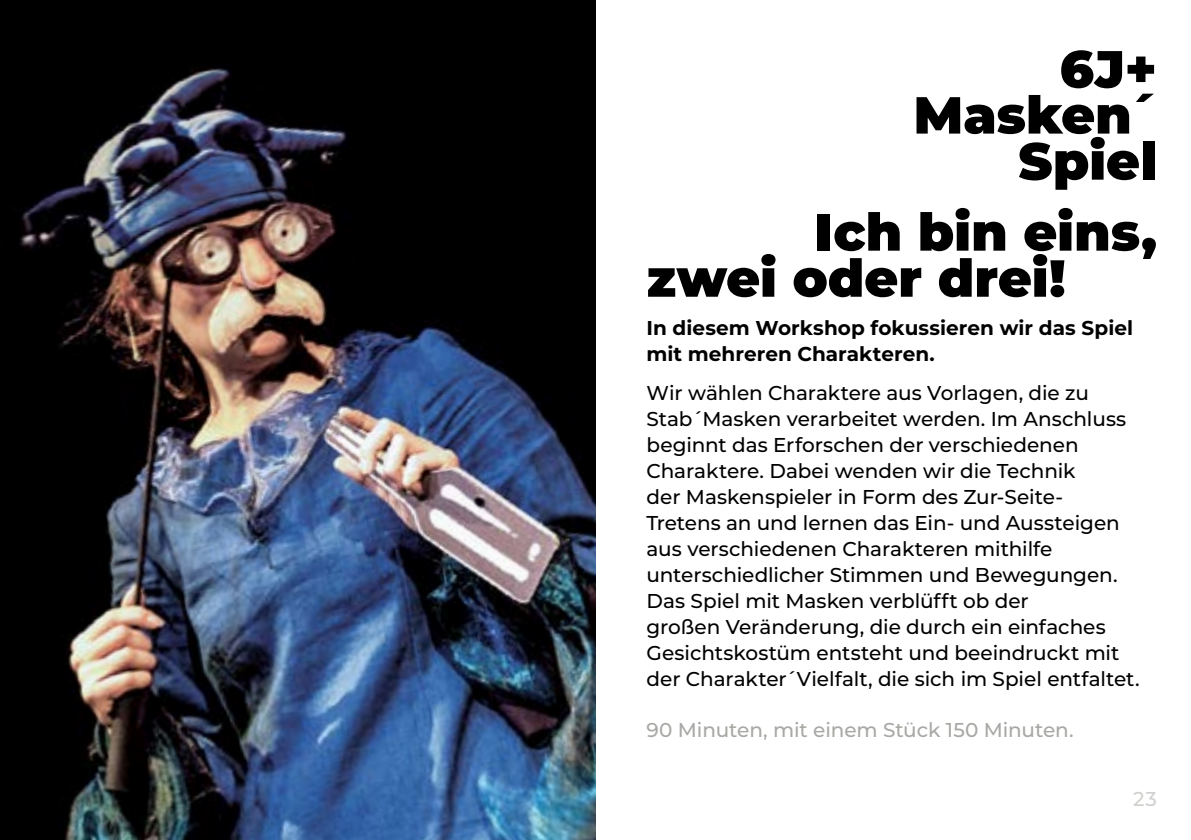
<style>
.page{position:relative;width:1191px;height:840px;background:#fff}
.page>*{position:absolute;margin:0;border:0;box-sizing:border-box;transform-origin:0 0}
.t1{font:900 52px/46px "Montserrat";color:#000;text-align:right}
.t2{font:500 20px/26px "Montserrat";letter-spacing:-.005em;color:#000}
.t3{font:700 20px/26px "Montserrat";color:#000}
.t4{font:500 20px "Montserrat";letter-spacing:-.005em;color:#a8a8a5}
.t5{font:500 20px "Montserrat";color:#d1d1cf}
</style>
<div class="page">
<img style="left:0;top:0;width:595px;height:839px">
<h1 class="t1" style="left:913px;top:45px;width:245px">6J+<br>Masken´<br>Spiel</h1>
<h1 class="t1" style="left:646px;top:208px;width:512px;text-align:left;text-indent:168px">Ich bin eins, zwei oder drei!</h1>
<p class="t3" style="left:646px;top:314px;width:488px">In diesem Workshop fokussieren wir das Spiel mit mehreren Charakteren.</p>
<p class="t2" style="left:646px;top:379px;width:494px">Wir wählen Charaktere aus Vorlagen, die zu Stab´Masken verarbeitet werden. Im Anschluss beginnt das Erforschen der verschiedenen Charaktere. Dabei wenden wir die Technik<br>der Maskenspieler in Form des Zur-Seite-Tretens an und lernen das Ein- und Aussteigen aus verschiedenen Charakteren mithilfe unterschiedlicher Stimmen und Bewegungen.<br>Das Spiel mit Masken verblüfft ob der<br>großen Veränderung, die durch ein einfaches Gesichtskostüm entsteht und beeindruckt mit der Charakter´Vielfalt, die sich im Spiel entfaltet.</p>
<p class="t4" style="left:646px;top:716px;width:428px">90 Minuten, mit einem Stück 150 Minuten.</p>
<p class="t5" style="left:1133px;top:785px;width:25px">23</p>
</div>
